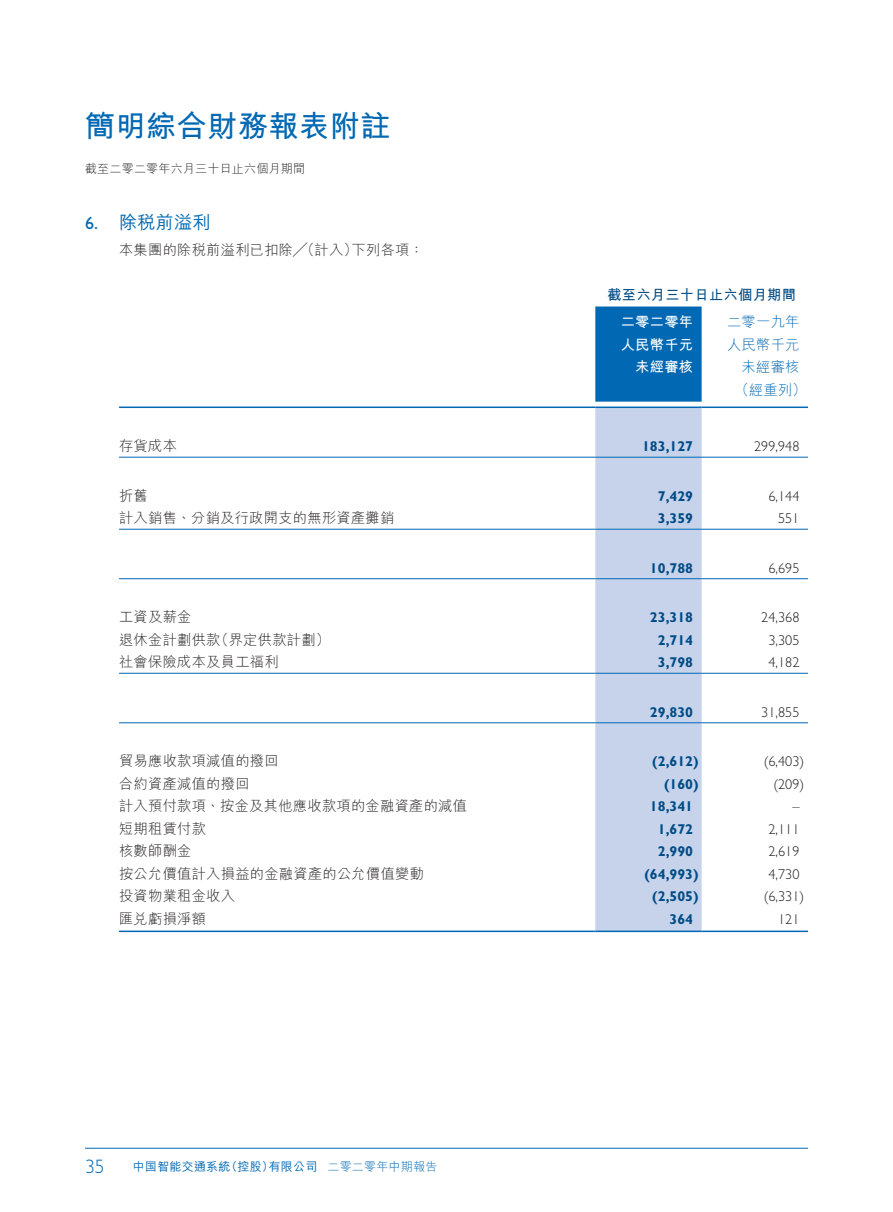
<style>
.page{position:relative;width:893px;height:1212px;background:#fff}
.page>*{position:absolute;margin:0;border:0;box-sizing:border-box;transform-origin:0 0}
.t1{font:700 30px "M Hei HK";letter-spacing:.02em;color:#0168b3}
.t2{font:300 19.5px "Gill Sans Std";color:#0168b3}
._01_H1{font:500 18px "M Hei HK";letter-spacing:.02em;color:#0168b3}
._01_H1-2{font:18px "Gill Sans Std";color:#0168b3}
._50_Table_txt{font:300 14.25px "M Hei HK";letter-spacing:.02em;color:#231f20}
._50_Table_txt-2{font:700 14.25px "Gill Sans Std";color:#004c87}
._50_Table_txt-3{font:300 14.25px "Gill Sans Std";color:#231f20}
._00_txt{font:300 14.25px "M Hei HK";letter-spacing:.02em;color:#231f20}
._50_Table_txt-4{font:300 14.25px "M Hei HK";letter-spacing:.02em;color:#0168b3}
._50_Table_txt-5{font:700 14.25px "M Hei HK";letter-spacing:.02em;color:#fff}
._50_Table_txt-6{font:700 14.25px "M Hei HK";letter-spacing:.02em;color:#004c87}
.t3{font:300 12px "M Hei HK";letter-spacing:.02em;color:#231f20}
.t4{font:500 12px "M Hei HK";letter-spacing:.02em;color:#0168b3}
.t5{font:300 12px "M Hei HK";letter-spacing:.02em;color:#0168b3}
</style>
<div class="page">
<hr style="left:85px;top:1148px;width:723px;height:1px;background:#0168b3">
<div style="left:595px;top:306px;width:107px;height:96px;background:#0168b3"></div>
<div style="left:595px;top:408px;width:107px;height:522px;background:#c6d3eb"></div>
<hr style="left:119px;top:406px;width:476px;height:2px;background:#0168b3">
<hr style="left:595px;top:406px;width:107px;height:2px;background:#0168b3">
<hr style="left:702px;top:406px;width:106px;height:2px;background:#0168b3">
<hr style="left:119px;top:457px;width:476px;height:1px;background:#0168b3">
<hr style="left:595px;top:457px;width:107px;height:1px;background:#0168b3">
<hr style="left:702px;top:457px;width:106px;height:1px;background:#0168b3">
<hr style="left:119px;top:529px;width:476px;height:1px;background:#0168b3">
<hr style="left:595px;top:529px;width:107px;height:1px;background:#0168b3">
<hr style="left:702px;top:529px;width:106px;height:1px;background:#0168b3">
<hr style="left:119px;top:578px;width:476px;height:1px;background:#0168b3">
<hr style="left:595px;top:578px;width:107px;height:1px;background:#0168b3">
<hr style="left:702px;top:578px;width:106px;height:1px;background:#0168b3">
<hr style="left:119px;top:673px;width:476px;height:1px;background:#0168b3">
<hr style="left:595px;top:673px;width:107px;height:1px;background:#0168b3">
<hr style="left:702px;top:673px;width:106px;height:1px;background:#0168b3">
<hr style="left:119px;top:722px;width:476px;height:1px;background:#0168b3">
<hr style="left:595px;top:722px;width:107px;height:1px;background:#0168b3">
<hr style="left:702px;top:722px;width:106px;height:1px;background:#0168b3">
<hr style="left:119px;top:930px;width:476px;height:2px;background:#0168b3">
<hr style="left:595px;top:930px;width:107px;height:2px;background:#0168b3">
<hr style="left:702px;top:930px;width:106px;height:2px;background:#0168b3">
<h1 class="t1" style="left:85px;top:104px;width:307px">簡明綜合財務報表附註</h1>
<p class="t3" style="left:85px;top:162px;width:222px">截至二零二零年六月三十日止六個月期間</p>
<p class="_01_H1-2" style="left:85px;top:212px;width:14px">6.</p>
<p class="_01_H1" style="left:119px;top:209px;width:93px">除稅前溢利</p>
<p class="_00_txt" style="left:119px;top:243px;width:240px">本集團的除稅前溢利已扣除╱（計入）</p>
<p class="_00_txt" style="left:352px;top:243px;width:74px">下列各項：</p>
<p class="_50_Table_txt" style="left:119px;top:439px;width:59px">存貨成本</p>
<p class="_50_Table_txt" style="left:119px;top:488px;width:30px">折舊</p>
<p class="_50_Table_txt" style="left:119px;top:511px;width:277px">計入銷售、分銷及行政開支的無形資產攤銷</p>
<p class="_50_Table_txt" style="left:119px;top:610px;width:74px">工資及薪金</p>
<p class="_50_Table_txt" style="left:215px;top:632px;width:117px">（界定供款計劃(</p>
<p class="_50_Table_txt" style="left:119px;top:632px;width:103px">退休金計劃供款</p>
<p class="_50_Table_txt" style="left:119px;top:655px;width:161px">社會保險成本及員工福利</p>
<p class="_50_Table_txt" style="left:119px;top:754px;width:161px">貿易應收款項減值的撥回</p>
<p class="_50_Table_txt" style="left:119px;top:776px;width:132px">合約資產減值的撥回</p>
<p class="_50_Table_txt" style="left:119px;top:799px;width:349px">計入預付款項、按金及其他應收款項的金融資產的減值</p>
<p class="_50_Table_txt" style="left:119px;top:821px;width:88px">短期租賃付款</p>
<p class="_50_Table_txt" style="left:119px;top:844px;width:74px">核數師酬金</p>
<p class="_50_Table_txt" style="left:119px;top:866px;width:306px">按公允價值計入損益的金融資產的公允價值變動</p>
<p class="_50_Table_txt" style="left:119px;top:889px;width:117px">投資物業租金收入</p>
<p class="_50_Table_txt" style="left:119px;top:911px;width:88px">匯兌虧損淨額</p>
<h2 class="t2" style="left:85px;top:1155px;width:21px">35</h2>
<p class="t4" style="left:225px;top:1158px;width:50px">（控股）</p>
<p class="t4" style="left:269px;top:1158px;width:50px">有限公司</p>
<p class="t4" style="left:133px;top:1158px;width:99px">中国智能交通系統</p>
<p class="t5" style="left:327px;top:1160px;width:111px">二零二零年中期報告</p>
<p class="_50_Table_txt-6" style="left:607px;top:285px;width:190px">截至六月三十日止六個月期間</p>
<p class="_50_Table_txt-4" style="left:727px;top:315px;width:74px">二零一九年</p>
<p class="_50_Table_txt-5" style="left:621px;top:312px;width:74px">二零二零年</p>
<p class="_50_Table_txt-5" style="left:621px;top:334px;width:74px">人民幣千元</p>
<p class="_50_Table_txt-4" style="left:727px;top:337px;width:74px">人民幣千元</p>
<p class="_50_Table_txt-5" style="left:635px;top:357px;width:59px">未經審核</p>
<p class="_50_Table_txt-4" style="left:742px;top:360px;width:59px">未經審核</p>
<p class="_50_Table_txt-4" style="left:735px;top:382px;width:73px">（經重列(</p>
<p class="_50_Table_txt-2" style="left:642px;top:438px;width:53px">183,127</p>
<p class="_50_Table_txt-3" style="left:754px;top:438px;width:47px">299,948</p>
<p class="_50_Table_txt-2" style="left:658px;top:487px;width:37px">7,429</p>
<p class="_50_Table_txt-3" style="left:768px;top:488px;width:33px">6,144</p>
<p class="_50_Table_txt-2" style="left:658px;top:510px;width:37px">3,359</p>
<p class="_50_Table_txt-3" style="left:778px;top:510px;width:23px">551</p>
<p class="_50_Table_txt-2" style="left:650px;top:559px;width:45px">10,788</p>
<p class="_50_Table_txt-3" style="left:768px;top:560px;width:33px">6,695</p>
<p class="_50_Table_txt-2" style="left:650px;top:609px;width:45px">23,318</p>
<p class="_50_Table_txt-3" style="left:761px;top:609px;width:40px">24,368</p>
<p class="_50_Table_txt-2" style="left:658px;top:631px;width:37px">2,714</p>
<p class="_50_Table_txt-3" style="left:768px;top:632px;width:33px">3,305</p>
<p class="_50_Table_txt-2" style="left:658px;top:654px;width:37px">3,798</p>
<p class="_50_Table_txt-3" style="left:768px;top:654px;width:33px">4,182</p>
<p class="_50_Table_txt-2" style="left:650px;top:703px;width:45px">29,830</p>
<p class="_50_Table_txt-3" style="left:761px;top:704px;width:40px">31,855</p>
<p class="_50_Table_txt-2" style="left:652px;top:753px;width:48px">)2,612(</p>
<p class="_50_Table_txt-3" style="left:764px;top:753px;width:42px">)6,403(</p>
<p class="_50_Table_txt-2" style="left:664px;top:775px;width:36px">)160(</p>
<p class="_50_Table_txt-3" style="left:773px;top:776px;width:32px">)209(</p>
<p class="_50_Table_txt-2" style="left:650px;top:798px;width:45px">18,341</p>
<p class="_50_Table_txt-3" style="left:792px;top:798px;width:9px">–</p>
<p class="_50_Table_txt-2" style="left:658px;top:820px;width:37px">1,672</p>
<p class="_50_Table_txt-3" style="left:768px;top:821px;width:33px">2,111</p>
<p class="_50_Table_txt-2" style="left:658px;top:843px;width:37px">2,990</p>
<p class="_50_Table_txt-3" style="left:768px;top:843px;width:33px">2,619</p>
<p class="_50_Table_txt-2" style="left:644px;top:865px;width:56px">)64,993(</p>
<p class="_50_Table_txt-3" style="left:768px;top:866px;width:33px">4,730</p>
<p class="_50_Table_txt-2" style="left:652px;top:888px;width:48px">)2,505(</p>
<p class="_50_Table_txt-3" style="left:764px;top:888px;width:42px">)6,331(</p>
<p class="_50_Table_txt-2" style="left:669px;top:910px;width:25px">364</p>
<p class="_50_Table_txt-3" style="left:778px;top:911px;width:23px">121</p>
</div>
